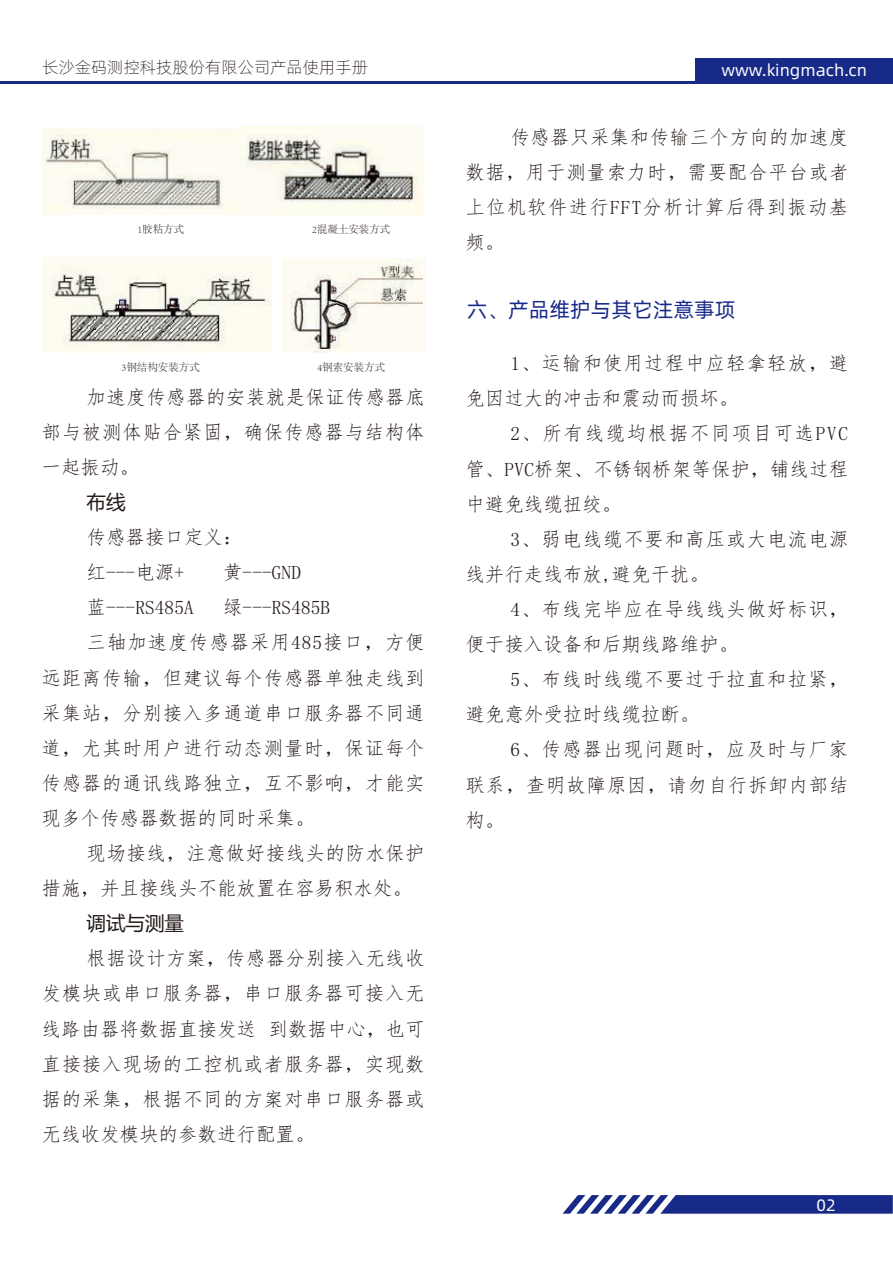
<style>
.page{position:relative;width:893px;height:1263px;background:#fff}
.page>*{position:absolute;margin:0;border:0;box-sizing:border-box;transform-origin:0 0}
.t1{font:21px "Alibaba Pu Hui Ti R";color:#182a88}
.t2{font:19.5px/35.1px "Fang Song";letter-spacing:.035em;color:#231916;text-align:justify}
.t3{font:19.5px/35.1px "Fang Song";color:#231916}
.t4{font:19.5px "Microsoft Ya Hei";color:#231916}
.t5{font:16.5px "Alibaba Pu Hui Ti L";color:#231916}
.t6{font:16.5px "Alibaba Pu Hui Ti R";color:#fff}
.t7{font:300 10.5px "Adobe Song Std";color:#231916}
</style>
<div class="page">
<svg style="left:562px;top:1195px;width:331px;height:19px;background:#41509d"></svg>
<div style="left:695px;top:59px;width:198px;height:24px;background:#182a88"></div>
<hr style="left:0;top:82px;width:893px;height:2px;background:#182a88">
<img style="left:42px;top:127px;width:382px;height:88px">
<img style="left:43px;top:258px;width:228px;height:94px">
<img style="left:282px;top:258px;width:144px;height:94px">
<p class="t5" style="left:42px;top:55px;width:327px">长沙金码测控科技股份有限公司产品使用手册</p>
<p class="t6" style="left:721px;top:58px;width:147px">www.kingmach.cn</p>
<p class="t7" style="left:137px;top:223px;width:48px">1胶粘方式</p>
<p class="t7" style="left:312px;top:223px;width:80px">2混凝土安装方式</p>
<p class="t7" style="left:122px;top:362px;width:80px">3钢结构安装方式</p>
<p class="t7" style="left:317px;top:362px;width:69px">4钢索安装方式</p>
<p class="t2" style="left:42px;top:379px;width:385px;text-indent:45px">加速度传感器的安装就是保证传感器底部与被测体贴合紧固，确保传感器与结构体一起振动。</p>
<p class="t4" style="left:87px;top:489px;width:41px">布线</p>
<p class="t3" style="left:87px;top:520px;width:158px">传感器接口定义：红---电源+</p>
<p class="t2" style="left:223px;top:555px;width:79px">黄---GND</p>
<p class="t2" style="left:87px;top:590px;width:109px">蓝---RS485A</p>
<p class="t2" style="left:223px;top:590px;width:109px">绿---RS485B</p>
<p class="t2" style="left:87px;top:625px;width:339px">三轴加速度传感器采用485接口，方便</p>
<p class="t2" style="left:42px;top:660px;width:385px">远距离传输，但建议每个传感器单独走线到</p>
<p class="t2" style="left:42px;top:695px;width:385px">采集站，分别接入多通道串口服务器不同通</p>
<p class="t2" style="left:42px;top:730px;width:385px">道，尤其时用户进行动态测量时，保证每个</p>
<p class="t2" style="left:42px;top:765px;width:385px">传感器的通讯线路独立，互不影响，才能实</p>
<p class="t3" style="left:42px;top:801px;width:275px">现多个传感器数据的同时采集。</p>
<p class="t2" style="left:87px;top:836px;width:340px">现场接线，注意做好接线头的防水保护</p>
<p class="t3" style="left:42px;top:871px;width:372px">措施，并且接线头不能放置在容易积水处。</p>
<p class="t4" style="left:87px;top:910px;width:99px">调试与测量</p>
<p class="t2" style="left:42px;top:941px;width:385px;text-indent:45px">根据设计方案，传感器分别接入无线收发模块或串口服务器，串口服务器可接入无线路由器将数据直接发送 到数据中心，也可直接接入现场的工控机或者服务器，实现数据的采集，根据不同的方案对串口服务器或无线收发模块的参数进行配置。</p>
<p class="t2" style="left:465px;top:119px;width:385px;text-indent:45px">传感器只采集和传输三个方向的加速度数据，用于测量索力时，需要配合平台或者上位机软件进行FFT分析计算后得到振动基频。</p>
<p class="t1" style="left:467px;top:294px;width:270px">六、产品维护与其它注意事项</p>
<p class="t2" style="left:465px;top:346px;width:384px;text-indent:45px">1、运输和使用过程中应轻拿轻放，避免因过大的冲击和震动而损坏。</p>
<p class="t2" style="left:465px;top:416px;width:384px;text-indent:45px">2、所有线缆均根据不同项目可选PVC管、PVC桥架、不锈钢桥架等保护，铺线过程中避免线缆扭绞。</p>
<p class="t2" style="left:465px;top:521px;width:384px;text-indent:45px">3、弱电线缆不要和高压或大电流电源线并行走线布放,避免干扰。</p>
<p class="t2" style="left:465px;top:592px;width:384px;text-indent:45px">4、布线完毕应在导线线头做好标识，便于接入设备和后期线路维护。</p>
<p class="t2" style="left:465px;top:662px;width:384px;text-indent:45px">5、布线时线缆不要过于拉直和拉紧，避免意外受拉时线缆拉断。</p>
<p class="t2" style="left:465px;top:732px;width:385px;text-indent:45px">6、传感器出现问题时，应及时与厂家联系，查明故障原因，请勿自行拆卸内部结构。</p>
<p class="t6" style="left:817px;top:1192px;width:21px">02</p>
</div>
